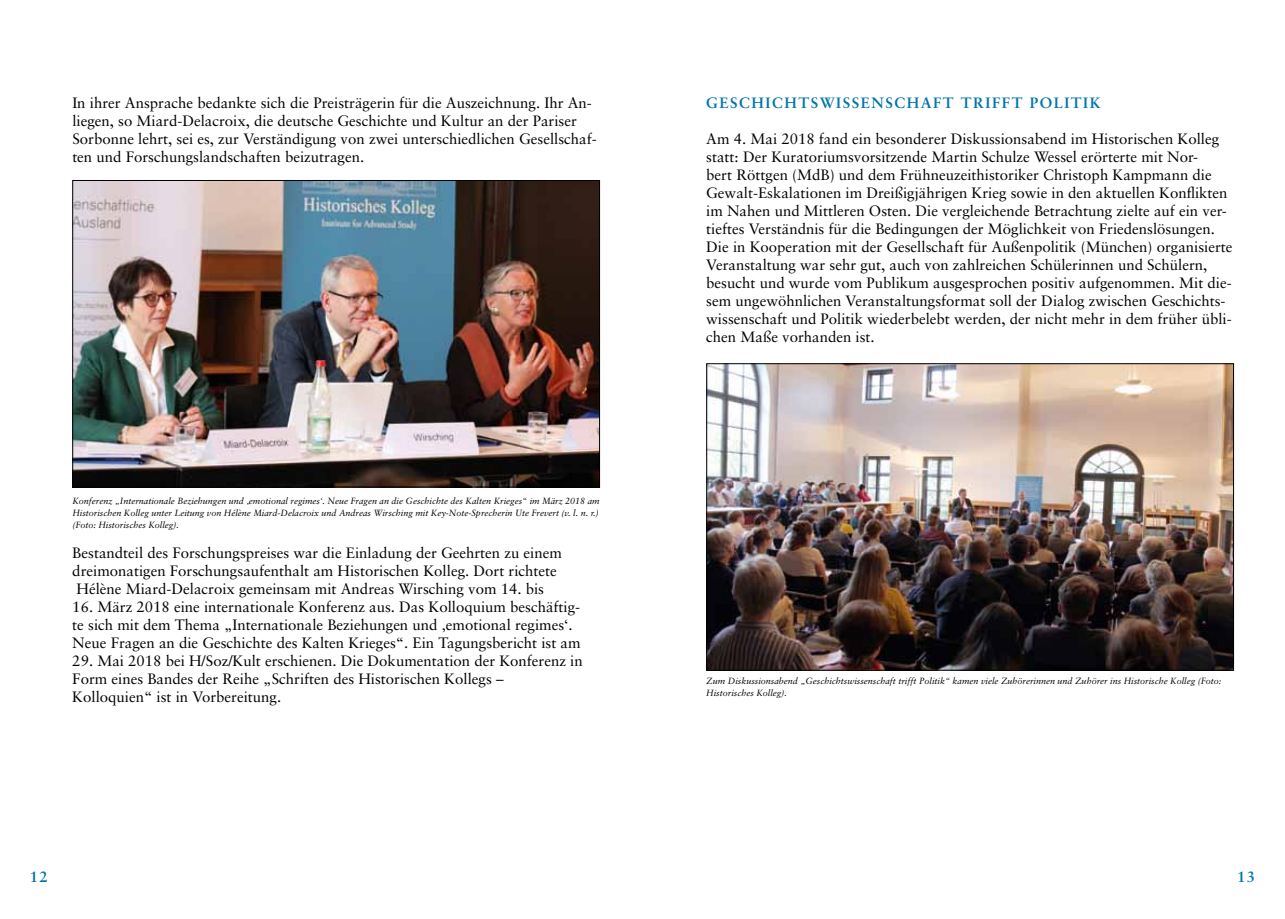
<style>
.page{position:relative;width:1285px;height:919px;background:#fff}
.page>*{position:absolute;margin:0;border:0;box-sizing:border-box;transform-origin:0 0}
.t1{font:15px/18px "Sabon";color:#000}
.t2{font:700 15px "Sabon";letter-spacing:.1em;color:#0074ab}
.t3{font:italic 9px/12px "Sabon";color:#000;text-align:justify}
</style>
<div class="page">
<img style="left:74px;top:182px;width:524px;height:303px">
<div style="left:72px;top:180px;width:528px;height:307px;border:1px solid #000"></div>
<img style="left:708px;top:365px;width:523px;height:303px">
<div style="left:706px;top:363px;width:527px;height:307px;border:1px solid #000"></div>
<p class="t1" style="left:72px;top:94px;width:525px">In ihrer Ansprache bedankte sich die Preisträgerin für die Auszeichnung. Ihr An&shy;liegen, so Miard-Delacroix, die deutsche Geschichte und Kultur an der Pariser Sorbonne lehrt, sei es, zur Verständigung von zwei unterschiedlichen Gesellschaf&shy;ten und Forschungslandschaften beizutragen.</p>
<p class="t3" style="left:72px;top:495px;width:529px">Konferenz „Internationale Beziehungen und ‚emotional regimes‘. Neue Fragen an die Geschichte des Kalten Krieges“ im März 2018 am Historischen Kolleg unter Leitung von Hélène Miard-Delacroix und Andreas Wirsching mit Key-Note-Sprecherin Ute Frevert (v. l. n. r.) (Foto: Historisches Kolleg).</p>
<p class="t1" style="left:72px;top:544px;width:491px">Bestandteil des Forschungspreises war die Einladung der Geehrten zu einem dreimonatigen Forschungsaufenthalt am Historischen Kolleg. Dort richtete<br>Hélène Miard-Delacroix gemeinsam mit Andreas Wirsching vom 14. bis</p>
<p class="t1" style="left:72px;top:598px;width:509px">16. März 2018 eine internationale Konferenz aus. Das Kolloquium beschäftig&shy;te sich mit dem Thema „Internationale Beziehungen und ‚emotional regimes‘.<br>Neue Fragen an die Geschichte des Kalten Krieges“. Ein Tagungsbericht ist am</p>
<p class="t1" style="left:72px;top:652px;width:512px">29. Mai 2018 bei H/Soz/Kult erschienen. Die Dokumentation der Konferenz in<br>Form eines Bandes der Reihe „Schriften des Historischen Kollegs –<br>Kolloquien“ ist in Vorbereitung.</p>
<p class="t2" style="left:706px;top:93px;width:395px">GESCHICHTSWISSENSCHAFT TRIFFT POLITIK</p>
<p class="t1" style="left:706px;top:130px;width:527px">Am 4. Mai 2018 fand ein besonderer Diskussionsabend im Historischen Kolleg statt: Der Kuratoriumsvorsitzende Martin Schulze Wessel erörterte mit Nor-<br>bert Röttgen (MdB) und dem Frühneuzeithistoriker Christoph Kampmann die Gewalt-Eskalationen im Dreißigjährigen Krieg sowie in den aktuellen Konflikten im Nahen und Mittleren Osten. Die vergleichende Betrachtung zielte auf ein ver&shy;tieftes Verständnis für die Bedingungen der Möglichkeit von Friedenslösungen.<br>Die in Kooperation mit der Gesellschaft für Außenpolitik (München) organisierte Veranstaltung war sehr gut, auch von zahlreichen Schülerinnen und Schülern, besucht und wurde vom Publikum ausgesprochen positiv aufgenommen. Mit die&shy;sem ungewöhnlichen Veranstaltungsformat soll der Dialog zwischen Geschichts&shy;wissenschaft und Politik wiederbelebt werden, der nicht mehr in dem früher übli&shy;chen Maße vorhanden ist.</p>
<p class="t3" style="left:706px;top:675px;width:516px">Zum Diskussionsabend „Geschichtswissenschaft trifft Politik“ kamen viele Zuhörerinnen und Zuhörer ins Historische Kolleg (Foto:<br>Historisches Kolleg).</p>
<p class="t2" style="left:30px;top:867px;width:20px">12</p>
<p class="t2" style="left:1236px;top:867px;width:20px">13</p>
</div>
